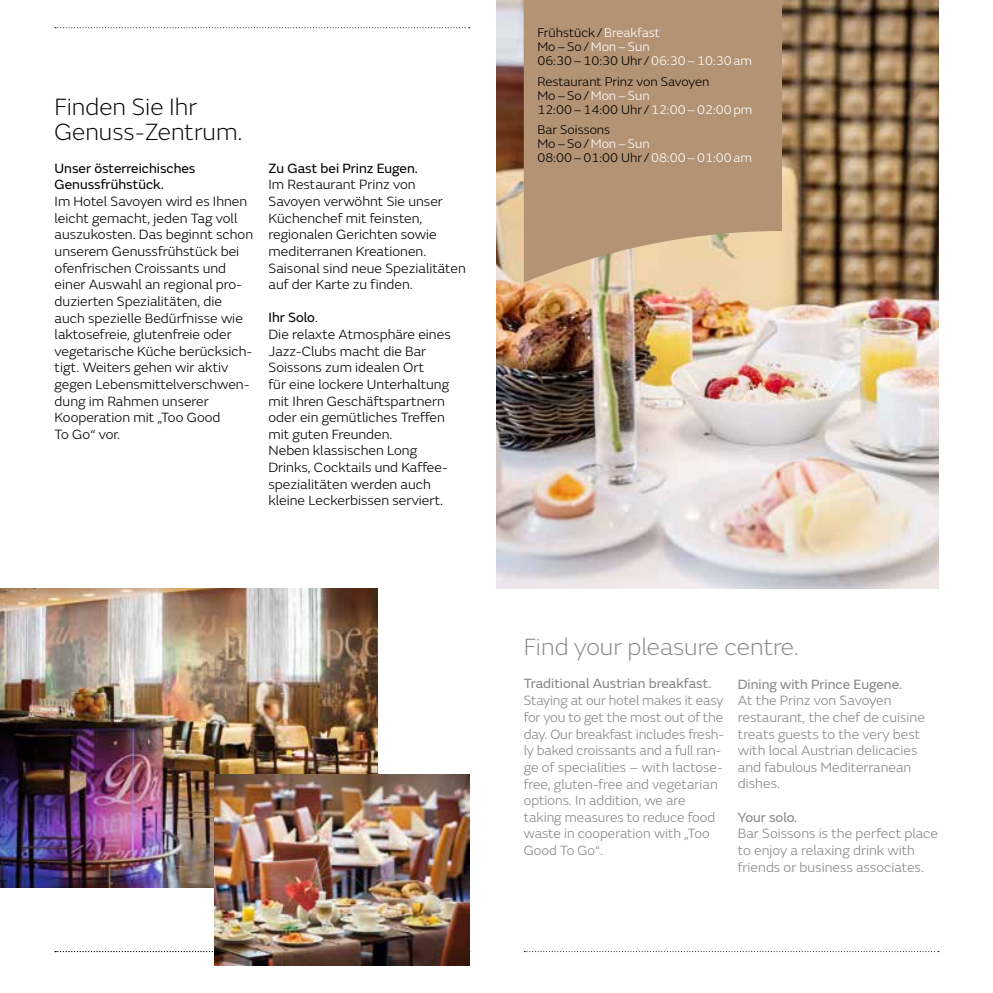
<style>
.page{position:relative;width:993px;height:993px;background:#fff}
.page>*{position:absolute;margin:0;border:0;box-sizing:border-box;transform-origin:0 0}
.t1{font:200 24.5px/24.5px "FS Emeric";color:#000}
.t2{font:200 24.5px "FS Emeric";color:#878787}
.t3{font:300 14px/16.6px "FS Emeric";color:#000}
.t4{font:300 14px/16.6px "FS Emeric";color:#878787}
.t5{font:14px "FS Emeric";color:#878787}
.t6{font:14px/16.6px "FS Emeric";color:#000}
.t7{font:300 13.12px/14px "FS Emeric";color:#000}
.s1{font-weight:400}
.s2{color:#fff}
</style>
<div class="page">
<img style="left:0;top:588px;width:378px;height:299px">
<img style="left:214px;top:774px;width:255px;height:191px">
<img style="left:496px;top:0;width:442px;height:588px">
<svg style="left:55px;top:27px;width:414px;height:1px"></svg>
<svg style="left:523px;top:0;width:258px;height:282px;background:#b99a79"></svg>
<h1 class="t1" style="left:55px;top:93px;width:189px">Finden Sie Ihr<br>Genuss-Zentrum.</h1>
<p class="t6" style="left:55px;top:159px;width:142px">Unser österreichisches<br>Genussfrühstück.</p>
<p class="t3" style="left:55px;top:192px;width:200px">Im Hotel Savoyen wird es Ihnen leicht gemacht, jeden Tag voll auszukosten. Das beginnt schon unserem Genussfrühstück bei ofenfrischen Croissants und einer Auswahl an regional pro&shy;duzierten Spezialitäten, die auch spezielle Bedürfnisse wie laktosefreie, glutenfreie oder vegetarische Küche berücksich&shy;tigt. Weiters gehen wir aktiv gegen Lebensmittelverschwen&shy;dung im Rahmen unserer<br>Kooperation mit „Too Good<br>To Go“ vor.</p>
<p class="t6" style="left:268px;top:159px;width:151px">Zu Gast bei Prinz Eugen.</p>
<p class="t3" style="left:268px;top:176px;width:199px">Im Restaurant Prinz von<br>Savoyen verwöhnt Sie unser<br>Küchenchef mit feinsten, regionalen Gerichten sowie mediterranen Kreationen.<br>Saisonal sind neue Spezialitäten auf der Karte zu finden.</p>
<p class="t3" style="left:268px;top:309px;width:184px"><span class="s1">Ihr Solo</span>.<br>Die relaxte Atmosphäre eines<br>Jazz-Clubs macht die Bar<br>Soissons zum idealen Ort<br>für eine lockere Unterhaltung mit Ihren Geschäftspartnern oder ein gemütliches Treffen mit guten Freunden.<br>Neben klassischen Long<br>Drinks, Cocktails und Kaffee&shy;spezialitäten werden auch kleine Leckerbissen serviert.</p>
<p class="t7" style="left:537px;top:25px;width:216px">Frühstück/<span class="s2">Breakfast<br></span>Mo–So/<span class="s2">Mon–Sun<br></span>06:30–10:30 Uhr /<span class="s2">06:30–10:30am</span></p>
<p class="t7" style="left:537px;top:74px;width:216px">Restaurant Prinz von Savoyen<br>Mo–So/<span class="s2">Mon–Sun<br></span>12:00–14:00 Uhr /<span class="s2">12:00–02:00pm</span></p>
<p class="t7" style="left:537px;top:122px;width:216px">Bar Soissons<br>Mo–So/<span class="s2">Mon–Sun<br></span>08:00–01:00 Uhr /<span class="s2">08:00–01:00am</span></p>
<h1 class="t2" style="left:523px;top:629px;width:276px">Find your pleasure centre.</h1>
<p class="t5" style="left:523px;top:673px;width:189px">Traditional Austrian breakfast.</p>
<p class="t4" style="left:523px;top:691px;width:202px">Staying at our hotel makes it easy for you to get the most out of the day. Our breakfast includes fresh&shy;ly baked croissants and a full ran&shy;ge of specialities – with lactose&shy;free, gluten-free and vegetarian options. In addition, we are taking measures to reduce food waste in cooperation with „Too<br>Good To Go“.</p>
<p class="t5" style="left:737px;top:673px;width:166px">Dining with Prince Eugene.</p>
<p class="t4" style="left:737px;top:691px;width:188px">At the Prinz von Savoyen restaurant, the chef de cuisine treats guests to the very best with local Austrian delicacies and fabulous Mediterranean dishes.</p>
<p class="t5" style="left:737px;top:806px;width:61px">Your solo.</p>
<p class="t4" style="left:737px;top:824px;width:202px">Bar Soissons is the perfect place to enjoy a relaxing drink with friends or business associates.</p>
</div>
